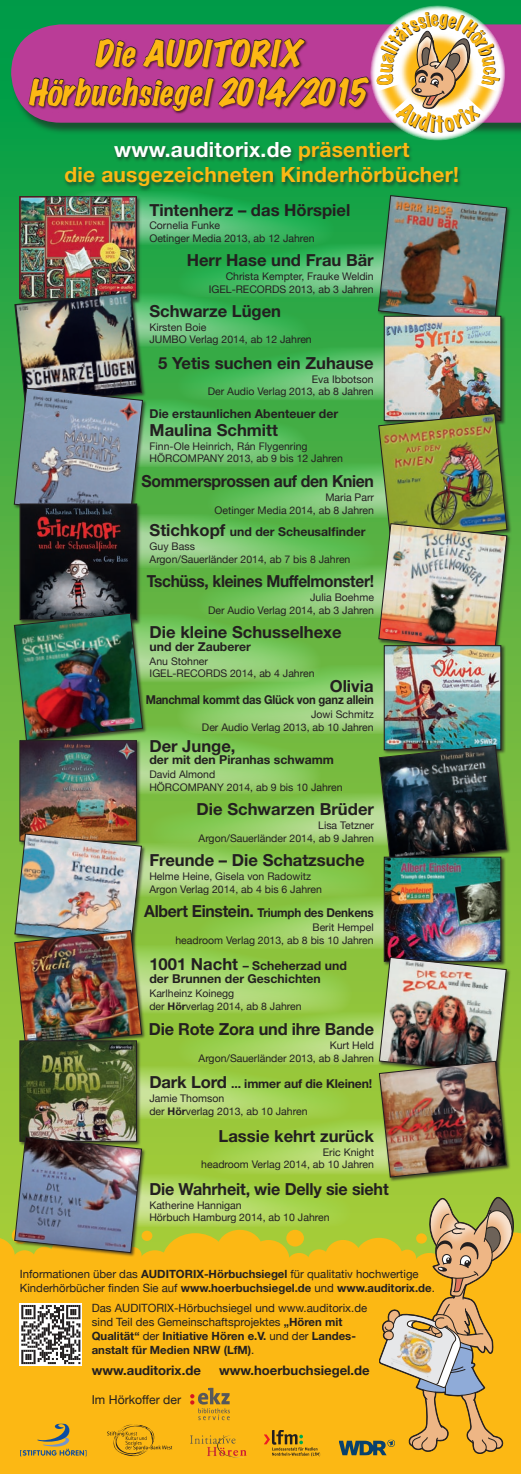
<style>
.page{position:relative;width:521px;height:1474px;background:#fff}
.page>*{position:absolute;margin:0;border:0;box-sizing:border-box;transform-origin:0 0}
.t1{font:italic expanded 32.38px "Marker Felt";color:#fcb814;scale:.95 1}
.t2{font:italic expanded 32.38px "Marker Felt";color:#fcb814}
.t3{font:700 21px "Helvetica Neue";letter-spacing:.01em;color:#fcb814}
.t4{font:700 21px "Helvetica Neue";letter-spacing:.01em;color:#fff}
.t5{font:700 16.62px "Helvetica Neue";color:#231f20}
.t6{font:700 16.62px "Helvetica Neue";letter-spacing:-.02em;color:#231f20;scale:.93 1}
.t7{font:700 16.62px "Helvetica Neue";letter-spacing:-.02em;color:#231f20;scale:.95 1}
.t8{font:700 13.12px "Helvetica Neue";color:#231f20}
.t9{font:700 12.25px/12.7px "Helvetica Neue";color:#231f20}
.t10{font:700 12.25px "Helvetica Neue";letter-spacing:-.02em;color:#231f20;scale:.92 1}
.t11{font:700 12.25px "Helvetica Neue";letter-spacing:-.02em;color:#231f20;scale:.95 1}
.t12{font:12.25px "Helvetica Neue";color:#231f20}
.t13{font:11.38px/14px "Helvetica Neue";color:#231f20}
.t14{font:700 11.38px "Helvetica Neue";color:#231f20}
.t15{font:10.5px "Helvetica Neue";color:#231f20}
.s1{color:#fcb814}
.s2{font-size:16.62px}
.s3{font-weight:700}
.s4{font-weight:400}
</style>
<div class="page">
<svg style="left:0;top:0;width:521px;height:191px;background:#059d47"></svg>
<div style="left:10px;top:24px;width:511px;height:111px;background:#231f20;opacity:.6"></div>
<svg style="left:11px;top:24px;width:510px;height:99px;background:#9e488a"></svg>
<div style="left:0;top:1261px;width:521px;height:212px;background:#fcb814"></div>
<div style="left:62px;top:141px;width:401px;height:51px;background:#231f20;opacity:.6"></div>
<svg style="left:371px;top:6px;width:134px;height:134px"></svg>
<div style="left:28px;top:37px;width:345px;height:78px;background:#1d0100;opacity:.6"></div>
<svg style="left:28px;top:29px;width:342px;height:84px;background:#912f73"></svg>
<img style="left:0;top:191px;width:521px;height:1267px">
<svg style="left:376px;top:11px;width:124px;height:121px"></svg>
<p class="t2" style="left:94px;top:36px;width:215px">Die AUDITORIX</p>
<p class="t1" style="left:28px;top:75px;width:365px">Hörbuchsiegel 2014/2015</p>
<p class="t4" style="left:114px;top:137px;width:297px">www.auditorix.de <span class="s1">präsentiert</span></p>
<p class="t3" style="left:64px;top:161px;width:396px">die ausgezeichneten Kinderhörbücher!</p>
<p class="t5" style="left:149px;top:199px;width:203px">Tintenherz – das Hörspiel</p>
<p class="t15" style="left:149px;top:219px;width:72px">Cornelia Funke</p>
<p class="t15" style="left:149px;top:232px;width:167px">Oetinger Media 2013, ab 12 Jahren</p>
<p class="t5" style="left:187px;top:250px;width:188px">Herr Hase und Frau Bär</p>
<p class="t15" style="left:226px;top:270px;width:149px">Christa Kempter, Frauke Weldin</p>
<p class="t15" style="left:209px;top:283px;width:166px">IGEL-RECORDS 2013, ab 3 Jahren</p>
<p class="t5" style="left:149px;top:300px;width:133px">Schwarze Lügen</p>
<p class="t15" style="left:149px;top:320px;width:58px">Kirsten Boie</p>
<p class="t15" style="left:149px;top:333px;width:164px">JUMBO Verlag 2014, ab 12 Jahren</p>
<p class="t5" style="left:158px;top:352px;width:217px">5 Yetis suchen ein Zuhause</p>
<p class="t15" style="left:312px;top:373px;width:63px">Eva Ibbotson</p>
<p class="t15" style="left:208px;top:385px;width:167px">Der Audio Verlag 2013, ab 8 Jahren</p>
<p class="t9" style="left:150px;top:407px;width:190px">Die erstaunlichen Abenteuer der</p>
<p class="t5" style="left:150px;top:419px;width:130px">Maulina Schmitt</p>
<p class="t15" style="left:150px;top:439px;width:159px">Finn-Ole Heinrich, Rán Flygenring</p>
<p class="t15" style="left:150px;top:452px;width:195px">HÖRCOMPANY 2013, ab 9 bis 12 Jahren</p>
<p class="t7" style="left:141px;top:470px;width:246px">Sommersprossen auf den Knien</p>
<p class="t15" style="left:325px;top:491px;width:50px">Maria Parr</p>
<p class="t15" style="left:214px;top:503px;width:161px">Oetinger Media 2014, ab 8 Jahren</p>
<p class="t9" style="left:150px;top:525px;width:217px"><span class="s2">Stichkopf</span> und der Scheusalfinder</p>
<p class="t15" style="left:150px;top:540px;width:47px">Guy Bass</p>
<p class="t15" style="left:150px;top:552px;width:202px">Argon/Sauerländer 2014, ab 7 bis 8 Jahren</p>
<p class="t6" style="left:147px;top:571px;width:246px">Tschüss, kleines Muffelmonster!</p>
<p class="t15" style="left:310px;top:591px;width:65px">Julia Boehme</p>
<p class="t15" style="left:208px;top:604px;width:167px">Der Audio Verlag 2014, ab 3 Jahren</p>
<p class="t5" style="left:150px;top:622px;width:194px">Die kleine Schusselhexe</p>
<p class="t9" style="left:150px;top:640px;width:103px">und der Zauberer</p>
<p class="t15" style="left:150px;top:654px;width:60px">Anu Stohner</p>
<p class="t15" style="left:150px;top:667px;width:166px">IGEL-RECORDS 2014, ab 4 Jahren</p>
<p class="t5" style="left:330px;top:675px;width:45px">Olivia</p>
<p class="t10" style="left:146px;top:692px;width:249px">Manchmal kommt das Glück von ganz allein</p>
<p class="t15" style="left:311px;top:708px;width:64px">Jowi Schmitz</p>
<p class="t15" style="left:202px;top:721px;width:173px">Der Audio Verlag 2013, ab 10 Jahren</p>
<p class="t5" style="left:149px;top:735px;width:88px">Der Junge,</p>
<p class="t9" style="left:149px;top:753px;width:186px">der mit den Piranhas schwamm</p>
<p class="t15" style="left:149px;top:768px;width:67px">David Almond</p>
<p class="t15" style="left:149px;top:781px;width:195px">HÖRCOMPANY 2014, ab 9 bis 10 Jahren</p>
<p class="t5" style="left:197px;top:798px;width:179px">Die Schwarzen Brüder</p>
<p class="t15" style="left:318px;top:819px;width:57px">Lisa Tetzner</p>
<p class="t15" style="left:199px;top:831px;width:177px">Argon/Sauerländer 2014, ab 9 Jahren</p>
<p class="t5" style="left:149px;top:849px;width:217px">Freunde – Die Schatzsuche</p>
<p class="t15" style="left:149px;top:870px;width:163px">Helme Heine, Gisela von Radowitz</p>
<p class="t15" style="left:149px;top:882px;width:174px">Argon Verlag 2014, ab 4 bis 6 Jahren</p>
<p class="t11" style="left:144px;top:905px;width:243px"><span class="s2">Albert Einstein.</span> Triumph des Denkens</p>
<p class="t15" style="left:312px;top:921px;width:63px">Berit Hempel</p>
<p class="t15" style="left:175px;top:934px;width:200px">headroom Verlag 2013, ab 8 bis 10 Jahren</p>
<p class="t9" style="left:149px;top:959px;width:199px"><span class="s2">1001 Nacht</span> – Scheherzad und der Brunnen der Geschichten</p>
<p class="t15" style="left:149px;top:986px;width:86px">Karlheinz Koinegg</p>
<p class="t15" style="left:149px;top:999px;width:154px">der <span class="s3">Hör</span>verlag 2014, ab 8 Jahren</p>
<p class="t5" style="left:149px;top:1018px;width:227px">Die Rote Zora und ihre Bande</p>
<p class="t15" style="left:330px;top:1039px;width:46px">Kurt Held</p>
<p class="t15" style="left:199px;top:1051px;width:177px">Argon/Sauerländer 2013, ab 8 Jahren</p>
<p class="t9" style="left:149px;top:1077px;width:224px"><span class="s2">Dark Lord</span> ... immer auf die Kleinen!</p>
<p class="t15" style="left:149px;top:1092px;width:76px">Jamie Thomson</p>
<p class="t15" style="left:149px;top:1104px;width:160px">der <span class="s3">Hör</span>verlag 2013, ab 10 Jahren</p>
<p class="t5" style="left:218px;top:1125px;width:157px">Lassie kehrt zurück</p>
<p class="t15" style="left:323px;top:1145px;width:53px">Eric Knight</p>
<p class="t15" style="left:201px;top:1158px;width:174px">headroom Verlag 2014, ab 10 Jahren</p>
<p class="t5" style="left:149px;top:1178px;width:241px">Die Wahrheit, wie Delly sie sieht</p>
<p class="t15" style="left:149px;top:1198px;width:94px">Katherine Hannigan</p>
<p class="t15" style="left:149px;top:1211px;width:182px">Hörbuch Hamburg 2014, ab 10 Jahren</p>
<p class="t13" style="left:20px;top:1267px;width:400px">Informationen über das <span class="s3">AUDITORIX-Hörbuchsiegel</span> für qualitativ hochwertige</p>
<p class="t14" style="left:20px;top:1281px;width:416px"><span class="s4">Kinderhörbücher finden Sie auf</span> www.hoerbuchsiegel.de <span class="s4">und</span> www.auditorix.de<span class="s4">.</span></p>
<p class="t13" style="left:92px;top:1300px;width:277px">Das AUDITORIX-Hörbuchsiegel und www.auditorix.de sind Teil des Gemeinschaftsprojektes <span class="s3">„Hören mit Qualität“</span> der <span class="s3">Initiative Hören e.V.</span> und der <span class="s3">Landes&shy;anstalt für Medien NRW (LfM)</span>.</p>
<p class="t8" style="left:92px;top:1362px;width:111px">www.auditorix.de</p>
<p class="t8" style="left:219px;top:1362px;width:152px">www.hoerbuchsiegel.de</p>
<p class="t12" style="left:92px;top:1392px;width:91px">Im Hörkoffer der</p>
</div>
